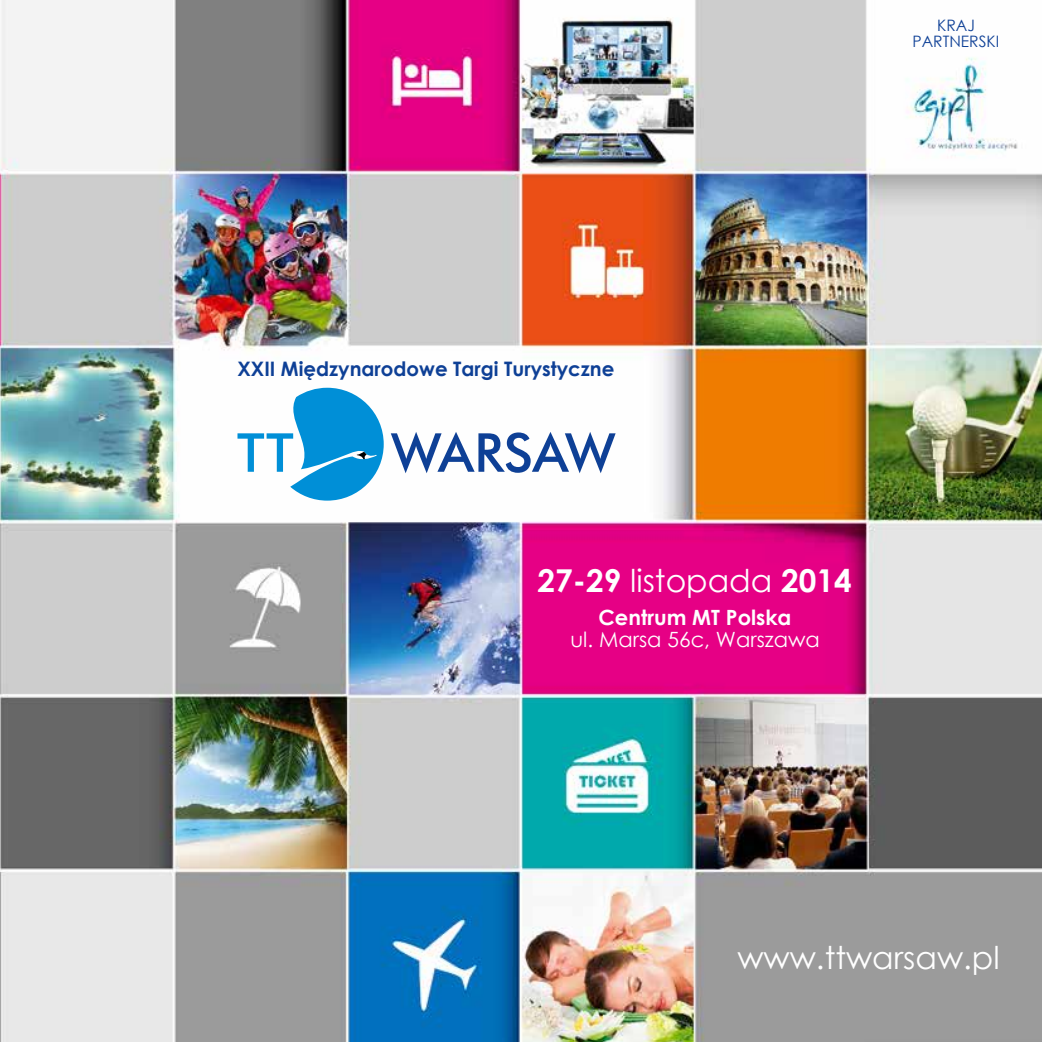
<style>
.page{position:relative;width:1042px;height:1042px;background:#fff}
.page>*{position:absolute;margin:0;border:0;box-sizing:border-box;transform-origin:0 0}
.t1{font:700 31.5px "Century Gothic";color:#fff}
.t2{font:31.5px "Century Gothic";color:#fff}
.t3{font:21px "Century Gothic";color:#fff}
.t4{font:700 21px "Century Gothic";color:#fff}
.t5{font:700 19.95px "Century Gothic";color:#0e4096}
.t6{font:15.75px/15.8px "Century Gothic";color:#0e4096;text-align:center}
.s1{font-weight:400}
</style>
<div class="page">
<img style="left:0;top:0;width:1042px;height:1042px">
<svg style="left:237px;top:388px;width:147px;height:113px"></svg>
<svg style="left:391px;top:432px;width:224px;height:41px"></svg>
<p class="t6" style="left:912px;top:17px;width:88px">KRAJ<br>PARTNERSKI</p>
<p class="t5" style="left:237px;top:353px;width:378px">XXII Międzynarodowe Targi Turystyczne</p>
<h1 class="t1" style="left:537px;top:556px;width:316px">27-29 <span class="s1">listopada</span> 2014</h1>
<p class="t4" style="left:598px;top:601px;width:194px">Centrum MT Polska</p>
<p class="t3" style="left:570px;top:625px;width:251px">ul. Marsa 56c, Warszawa</p>
<h1 class="t2" style="left:737px;top:936px;width:264px">www.ttwarsaw.pl</h1>
</div>
